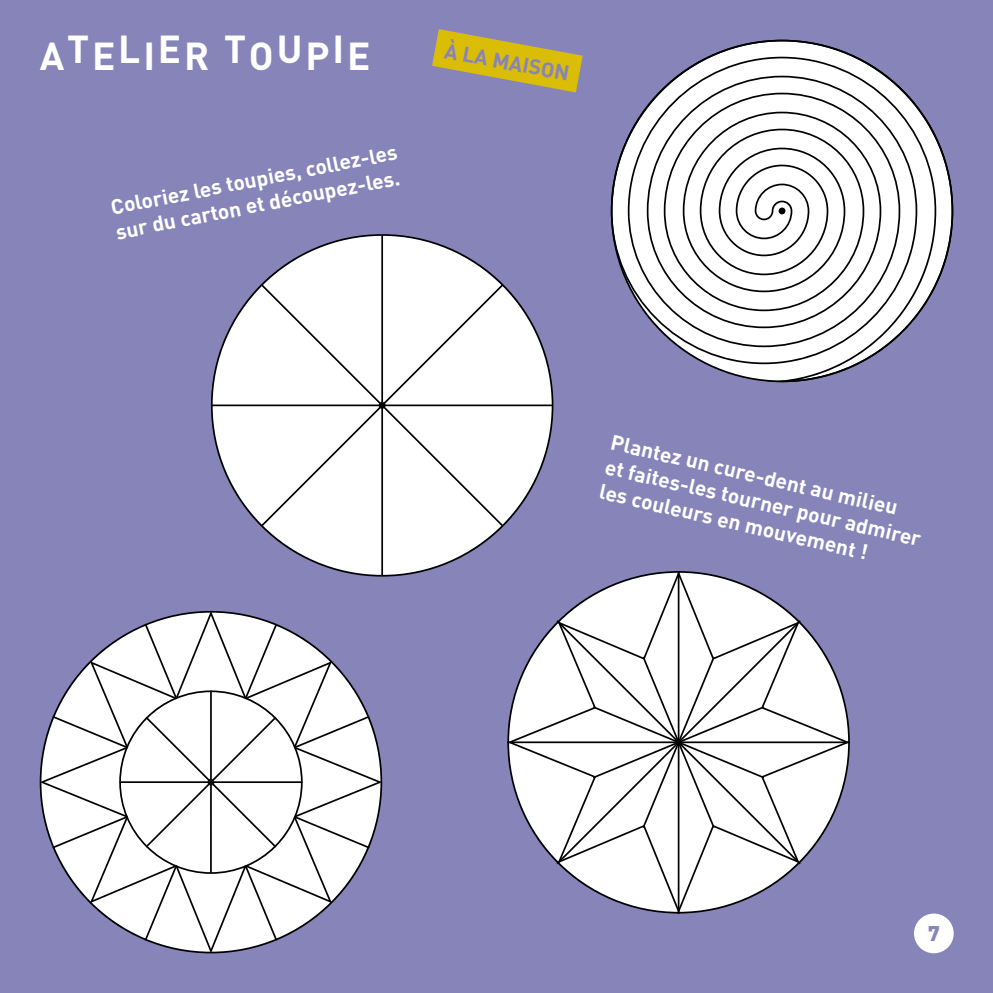
<style>
.page{position:relative;width:993px;height:993px;background:#fff}
.page>*{position:absolute;margin:0;border:0;box-sizing:border-box;transform-origin:0 0}
.t1{font:700 38.5px "DIN";letter-spacing:.075em;color:#fff}
.t2{font:700 21px/25.2px "DIN";color:#fff}
.t3{font:700 21px "DIN";color:#8784ba}
.t4{font:900 21px "DIN";color:#8784ba}
</style>
<div class="page">
<div style="left:0;top:0;width:992px;height:992px;background:#8784ba"></div>
<svg style="left:432px;top:29px;width:150px;height:63px"></svg>
<div style="left:913px;top:913px;width:40px;height:39px;background:#fff;border-radius:50%"></div>
<svg style="left:211px;top:234px;width:342px;height:342px;fill:#fff"></svg>
<hr style="left:211px;top:404px;width:342px;height:2px;background:#000">
<hr style="left:381px;top:234px;width:2px;height:342px;background:#000">
<div style="left:258px;top:282px;width:247px;height:246px;background:#fff"></div>
<div style="left:378px;top:402px;width:7px;height:6px;background:#000;border-radius:50%"></div>
<svg style="left:610px;top:40px;width:342px;height:342px;fill:#fff"></svg>
<div style="left:778px;top:207px;width:7px;height:7px;background:#000;border-radius:50%"></div>
<svg style="left:507px;top:571px;width:342px;height:342px"></svg>
<hr style="left:507px;top:741px;width:342px;height:2px;background:#000">
<svg style="left:555px;top:618px;width:246px;height:247px;background:#ebebeb"></svg>
<hr style="left:677px;top:571px;width:2px;height:342px;background:#000">
<svg style="left:591px;top:655px;width:174px;height:174px;background:#e1e1e1"></svg>
<svg style="left:40px;top:610px;width:342px;height:343px"></svg>
<svg style="left:50px;top:621px;width:321px;height:321px;background:#dddde4"></svg>
<h1 class="t1" style="left:40px;top:31px;width:332px">ATELIER TOUPIE</h1>
<p class="t2" style="left:108px;top:194px;width:293px;rotate:-11deg">Coloriez les toupies, collez-les sur du carton et découpez-les.</p>
<p class="t3" style="left:447px;top:37px;width:128px;rotate:10deg">À LA MAISON</p>
<p class="t2" style="left:614px;top:428px;width:325px;rotate:13deg">Plantez un cure-dent au milieu<br>et faites-les tourner pour admirer les couleurs en mouvement !</p>
<p class="t4" style="left:927px;top:919px;width:13px">7</p>
</div>
